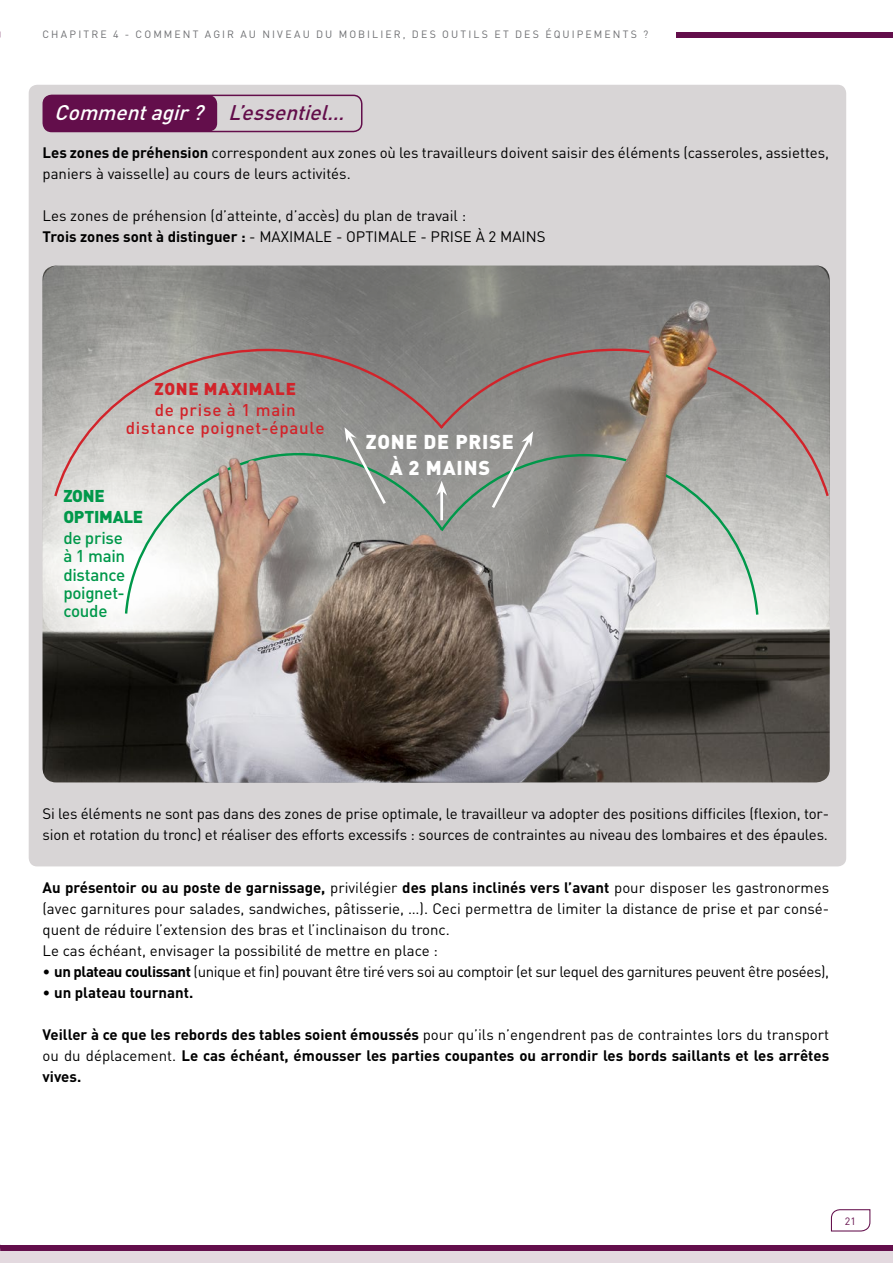
<style>
.page{position:relative;width:893px;height:1263px;background:#fff}
.page>*{position:absolute;margin:0;border:0;box-sizing:border-box;transform-origin:0 0}
.t1{font:italic 500 20.85px "DIN";color:#fff}
.t2{font:900 19.8px/25.3px "DIN";letter-spacing:.04em;color:#fff;text-align:center}
.t3{font:500 16.95px/18.1px "DIN";letter-spacing:.04em;color:#d2232a;text-align:center}
.t4{font:500 16.95px/18.1px "DIN";letter-spacing:-.02em;color:#00984a}
.t5{font:900 16.95px "DIN";letter-spacing:.045em;color:#d2232a}
.t6{font:900 16.95px/21.1px "DIN";letter-spacing:-.02em;color:#00984a}
.t7{font:15px/21px "DIN";letter-spacing:-.01em;color:#000}
.t8{font:700 15px/21px "DIN";color:#000;text-align:justify}
.t9{font:10.5px "DIN";color:#6d6e71}
.t10{font:10.5px "DIN";color:#630e4b}
.s1{color:#630e4b}
.s2{font-weight:700}
.s3{font-weight:400}
</style>
<div class="page">
<div style="left:29px;top:85px;width:817px;height:781px;background:#d8d5d6;border-radius:9px"></div>
<div style="left:676px;top:32px;width:217px;height:5px;background:#630e4b"></div>
<svg style="left:830px;top:1209px;width:41px;height:23px"></svg>
<div style="left:0;top:1248px;width:893px;height:15px;background:#e3d9df"></div>
<div style="left:0;top:1245px;width:893px;height:5px;background:#630e4b"></div>
<img style="left:43px;top:265px;width:787px;height:517px">
<svg style="left:43px;top:265px;width:786px;height:367px"></svg>
<svg style="left:690px;top:347px;width:140px;height:152px"></svg>
<svg style="left:52px;top:348px;width:177px;height:151px"></svg>
<svg style="left:690px;top:453px;width:70px;height:164px"></svg>
<svg style="left:123px;top:452px;width:106px;height:164px"></svg>
<img style="left:229px;top:306px;width:461px;height:334px">
<hr style="left:440px;top:491px;width:3px;height:29px;background:#fff">
<svg style="left:436px;top:481px;width:11px;height:15px"></svg>
<svg style="left:344px;top:427px;width:44px;height:80px"></svg>
<svg style="left:489px;top:431px;width:44px;height:80px"></svg>
<div style="left:43px;top:95px;width:319px;height:37px;border:2px solid #630e4b;border-radius:9px"></div>
<div style="left:43px;top:95px;width:174px;height:36px;background:#630e4b;border-radius:9px"></div>
<p class="t9" style="left:43px;top:28px;width:18px">Chap</p>
<p class="t9" style="left:78px;top:28px;width:14px">itre</p>
<p class="t9" style="left:113px;top:28px;width:42px">4 - Comment</p>
<p class="t9" style="left:205px;top:28px;width:82px">ag ir au nivea</p>
<p class="t9" style="left:303px;top:28px;width:46px">u d u mob</p>
<p class="t9" style="left:367px;top:28px;width:54px">il ier , des</p>
<p class="t9" style="left:442px;top:28px;width:39px">out ils</p>
<p class="t9" style="left:494px;top:28px;width:8px">et</p>
<p class="t9" style="left:515px;top:28px;width:9px">des</p>
<p class="t9" style="left:545px;top:28px;width:41px">éq uipements</p>
<p class="t9" style="left:643px;top:28px;width:7px">?</p>
<h1 class="t1" style="left:54px;top:99px;width:298px">Commentagir? <span class="s1">L’essentiel…</span></h1>
<p class="t7" style="left:43px;top:141px;width:788px"><span class="s2">Les zones de préhension</span> correspondent aux zones où les travailleurs doivent saisir des éléments (casseroles, assiettes, paniers à vaisselle) au cours de leurs activités.</p>
<p class="t7" style="left:43px;top:204px;width:425px">Les zones de préhension (d’atteinte, d’accès) du plan de travail :<br><span class="s2">Trois zones sont à distinguer :</span> - maximale</p>
<p class="t7" style="left:336px;top:225px;width:47px">- OPTImale</p>
<p class="t7" style="left:420px;top:225px;width:116px">- prise à 2 mains</p>
<p class="t5" style="left:154px;top:378px;width:143px">ZONE MAXIMALE</p>
<p class="t3" style="left:126px;top:400px;width:200px">de prise à 1 main distance poignet-épaule</p>
<p class="t6" style="left:63px;top:484px;width:81px">ZONE<br>OPTIMALE</p>
<p class="t4" style="left:63px;top:528px;width:63px">de prise à 1 main distance poignet&shy;coude</p>
<h2 class="t2" style="left:366px;top:428px;width:149px">ZONE DE PRISE<br>À 2 MAINS</h2>
<p class="t7" style="left:43px;top:803px;width:788px">Si les éléments ne sont pas dans des zones de prise optimale, le travailleur va adopter des positions difficiles (flexion, tor&shy;sion et rotation du tronc) et réaliser des efforts excessifs : sources de contraintes au niveau des lombaires et des épaules.</p>
<p class="t7" style="left:43px;top:876px;width:788px"><span class="s2">Au présentoir ou au poste de garnissage,</span> privilégier <span class="s2">des plans inclinés vers l’avant</span> pour disposer les gastronormes (avec garnitures pour salades, sandwiches, pâtisserie, …). Ceci permettra de limiter la distance de prise et par consé&shy;quent de réduire l’extension des bras et l’inclinaison du tronc.<br>Le cas échéant, envisager la possibilité de mettre en place :</p>
<p class="t7" style="left:43px;top:960px;width:788px">• <span class="s2">un plateau coulissant</span> (unique et fin) pouvant être tiré vers soi au comptoir (et sur lequel des garnitures peuvent être posées),</p>
<p class="t8" style="left:43px;top:981px;width:152px"><span class="s3">•</span> un plateau tournant.</p>
<p class="t8" style="left:43px;top:1023px;width:788px">Veiller à ce que les rebords des tables soient émoussés <span class="s3">pour qu’ils n’engendrent pas de contraintes lors du transport ou du déplacement.</span> Le cas échéant, émousser les parties coupantes ou arrondir les bords saillants et les arrêtes vives.</p>
<p class="t10" style="left:845px;top:1214px;width:12px">21</p>
</div>
